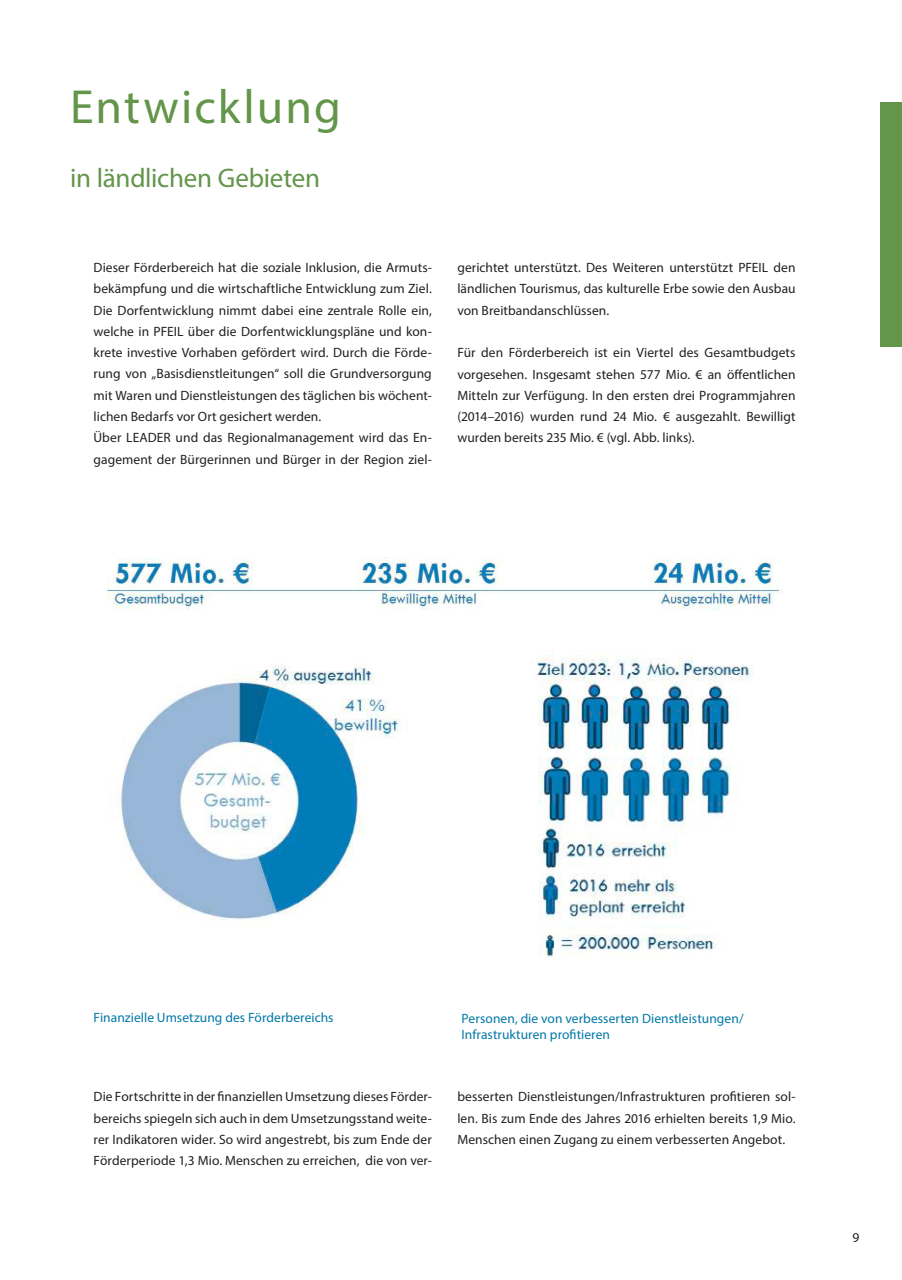
<style>
.page{position:relative;width:902px;height:1280px;background:#fff}
.page>*{position:absolute;margin:0;border:0;box-sizing:border-box;transform-origin:0 0}
.t1{font:48px "Myriad Pro";letter-spacing:.045em;color:#63954a}
.t2{font:27px "Myriad Pro";letter-spacing:-.01em;color:#63954a}
.t3{font:13.5px/21.3px "Myriad Pro";letter-spacing:.005em;color:#231f20;text-align:justify}
.t4{font:13.5px/16.2px "Myriad Pro";letter-spacing:.005em;color:#0078a7}
</style>
<div class="page">
<div style="left:880px;top:102px;width:21px;height:245px;background:#63954a"></div>
<img style="left:117px;top:664px;width:290px;height:257px">
<img style="left:536px;top:650px;width:218px;height:308px">
<img style="left:107px;top:558px;width:676px;height:52px">
<h1 class="t1" style="left:70px;top:78px;width:272px">Entwicklung</h1>
<h2 class="t2" style="left:70px;top:161px;width:251px">in ländlichen Gebieten</h2>
<p class="t3" style="left:94px;top:257px;width:340px;text-align:left">Dieser Förderbereich hat die soziale Inklusion, die Armuts&shy;bekämpfung und die wirtschaftliche Entwicklung zum Ziel.<br>Die Dorfentwicklung nimmt dabei eine zentrale Rolle ein, welche in PFEIL über die Dorfentwicklungspläne und kon&shy;krete investive Vorhaben gefördert wird. Durch die Förde&shy;rung von „Basisdienstleitungen“ soll die Grundversorgung mit Waren und Dienstleistungen des täglichen bis wöchent&shy;lichen Bedarfs vor Ort gesichert werden.<br>Über LEADER und das Regionalmanagement wird das En&shy;gagement der Bürgerinnen und Bürger in der Region ziel-</p>
<p class="t3" style="left:457px;top:257px;width:340px">gerichtet unterstützt. Des Weiteren unterstützt PFEIL den ländlichen Tourismus, das kulturelle Erbe sowie den Ausbau von Breitbandanschlüssen.</p>
<p class="t3" style="left:457px;top:342px;width:340px">Für den Förderbereich ist ein Viertel des Gesamtbudgets vorgesehen. Insgesamt stehen 577 Mio. € an öffentlichen Mitteln zur Verfügung. In den ersten drei Programmjahren (2014–2016) wurden rund 24 Mio. € ausgezahlt. Bewilligt wurden bereits 235 Mio. € (vgl. Abb. links).</p>
<p class="t4" style="left:94px;top:1009px;width:241px">Finanzielle Umsetzung des Förderbereichs</p>
<p class="t4" style="left:461px;top:1010px;width:283px">Personen, die von verbesserten Dienstleistungen/<br>Infrastrukturen profitieren</p>
<p class="t3" style="left:94px;top:1086px;width:340px">Die Fortschritte in der finanziellen Umsetzung dieses Förder&shy;bereichs spiegeln sich auch in dem Umsetzungsstand weite&shy;rer Indikatoren wider. So wird angestrebt, bis zum Ende der Förderperiode 1,3 Mio. Menschen zu erreichen, die von ver-</p>
<p class="t3" style="left:457px;top:1086px;width:340px">besserten Dienstleistungen/Infrastrukturen profitieren sol&shy;len. Bis zum Ende des Jahres 2016 erhielten bereits 1,9 Mio.<br>Menschen einen Zugang zu einem verbesserten Angebot.</p>
<p class="t3" style="left:852px;top:1226px;width:8px">9</p>
</div>
